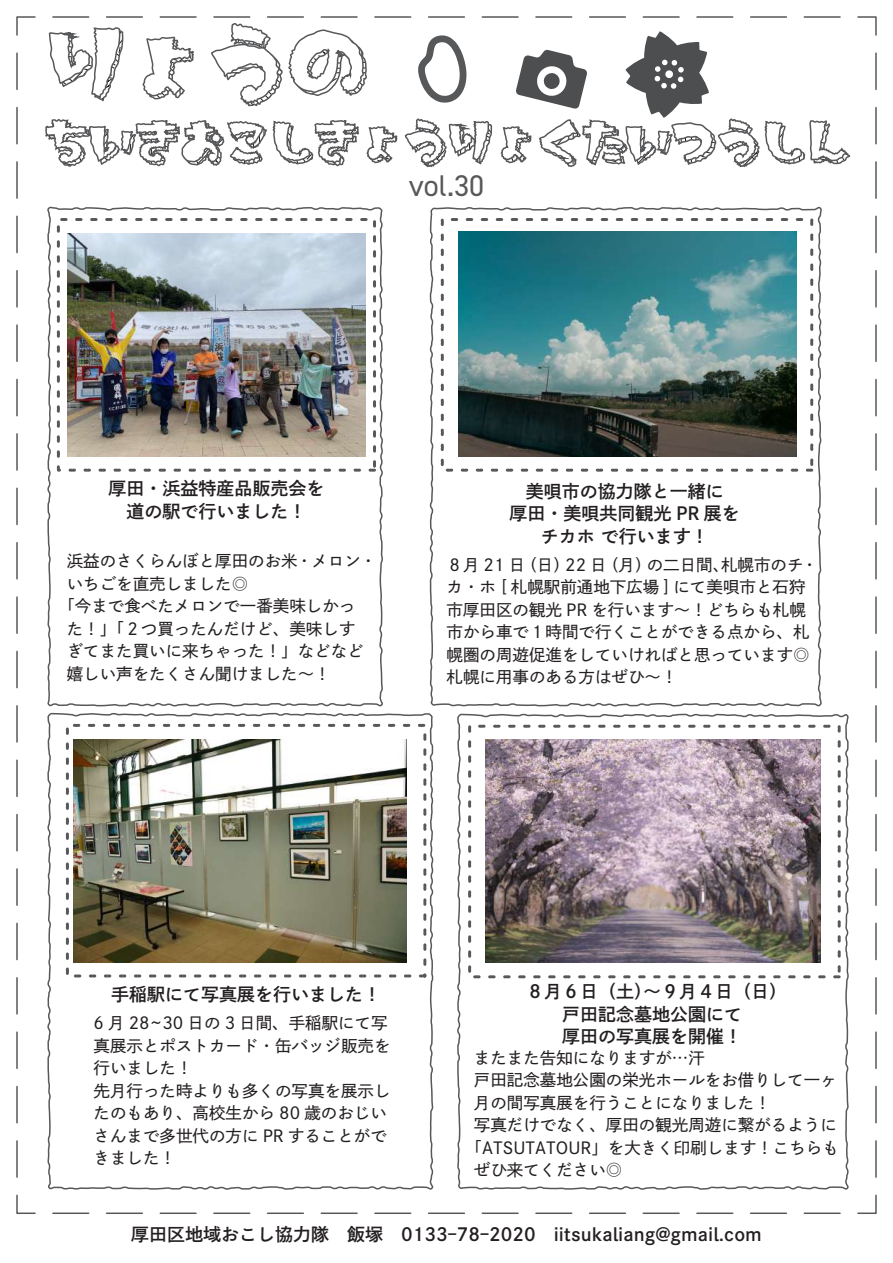
<style>
.page{position:relative;width:893px;height:1263px;background:#fff}
.page>*{position:absolute;margin:0;border:0;box-sizing:border-box;transform-origin:0 0}
.t1{font:30px "DIN2014";color:#57585a}
.t2{font:18px/22.5px "DNP Shuei Go Gin Std B";color:#231f20;text-align:center}
.t3{font:16.5px/22.5px "DNP Shuei Go Gin Std M";color:#231f20}
</style>
<div class="page">
<svg style="left:16px;top:1194px;width:20px;height:20px"></svg>
<svg style="left:16px;top:52px;width:2px;height:1125px"></svg>
<svg style="left:16px;top:16px;width:20px;height:20px"></svg>
<svg style="left:857px;top:1194px;width:20px;height:20px"></svg>
<svg style="left:52px;top:1212px;width:788px;height:2px"></svg>
<img style="left:45px;top:16px;width:832px;height:1170px">
<h1 class="t1" style="left:409px;top:167px;width:77px">vol.30</h1>
<p class="t2" style="left:108px;top:477px;width:218px">厚田・浜益特産品販売会を道の駅で行いました！</p>
<p class="t3" style="left:67px;top:549px;width:311px">浜益のさくらんぼと厚田のお米・メロン・</p>
<p class="t3" style="left:67px;top:572px;width:183px">いちごを直売しました◎</p>
<p class="t3" style="left:58px;top:594px;width:299px">「今まで食べたメロンで一番美味しかっ</p>
<p class="t3" style="left:67px;top:617px;width:290px">た！」「２つ買ったんだけど、美味しす</p>
<p class="t3" style="left:67px;top:639px;width:299px">ぎてまた買いに来ちゃった！」などなど</p>
<p class="t3" style="left:67px;top:662px;width:266px">嬉しい声をたくさん聞けました～！</p>
<p class="t2" style="left:509px;top:479px;width:232px">美唄市の協力隊と一緒に<br>厚田・美唄共同観光 PR 展をチカホ で行います！</p>
<p class="t3" style="left:446px;top:553px;width:373px">８月 21 日（日）22 日（月）の二日間、札幌市のチ・カ・ホ [ 札幌駅前通地下広場 ] にて美唄市と石狩市厚田区の観光 PR を行います～！どちらも札幌市から車で１時間で行くことができる点から、札幌圏の周遊促進をしていければと思っています◎札幌に用事のある方はぜひ～！</p>
<p class="t2" style="left:111px;top:983px;width:271px">手稲駅にて写真展を行いました！</p>
<p class="t3" style="left:94px;top:1011px;width:299px">6 月 28~30 日の 3 日間、手稲駅にて写真展示とポストカード・缶バッジ販売を行いました！<br>先月行った時よりも多くの写真を展示したのもあり、高校生から 80 歳のおじいさんまで多世代の方に PR することができました！</p>
<p class="t2" style="left:526px;top:980px;width:262px">８月６日（土）～９月４日（日）戸田記念墓地公園にて<br>厚田の写真展を開催！</p>
<p class="t3" style="left:474px;top:1046px;width:232px">またまた告知になりますが…汗</p>
<p class="t3" style="left:474px;top:1068px;width:364px">戸田記念墓地公園の栄光ホールをお借りして一ヶ</p>
<p class="t3" style="left:474px;top:1091px;width:298px">月の間写真展を行うことになりました！</p>
<p class="t3" style="left:474px;top:1113px;width:364px">写真だけでなく、厚田の観光周遊に繋がるように</p>
<p class="t3" style="left:466px;top:1136px;width:375px">「ATSUTATOUR」を大きく印刷します！こちらも</p>
<p class="t3" style="left:474px;top:1158px;width:150px">ぜひ来てください◎</p>
<p class="t2" style="left:131px;top:1223px;width:632px">厚田区地域おこし協力隊　飯塚　0133-78-2020　iitsukaliang@gmail.com</p>
</div>
